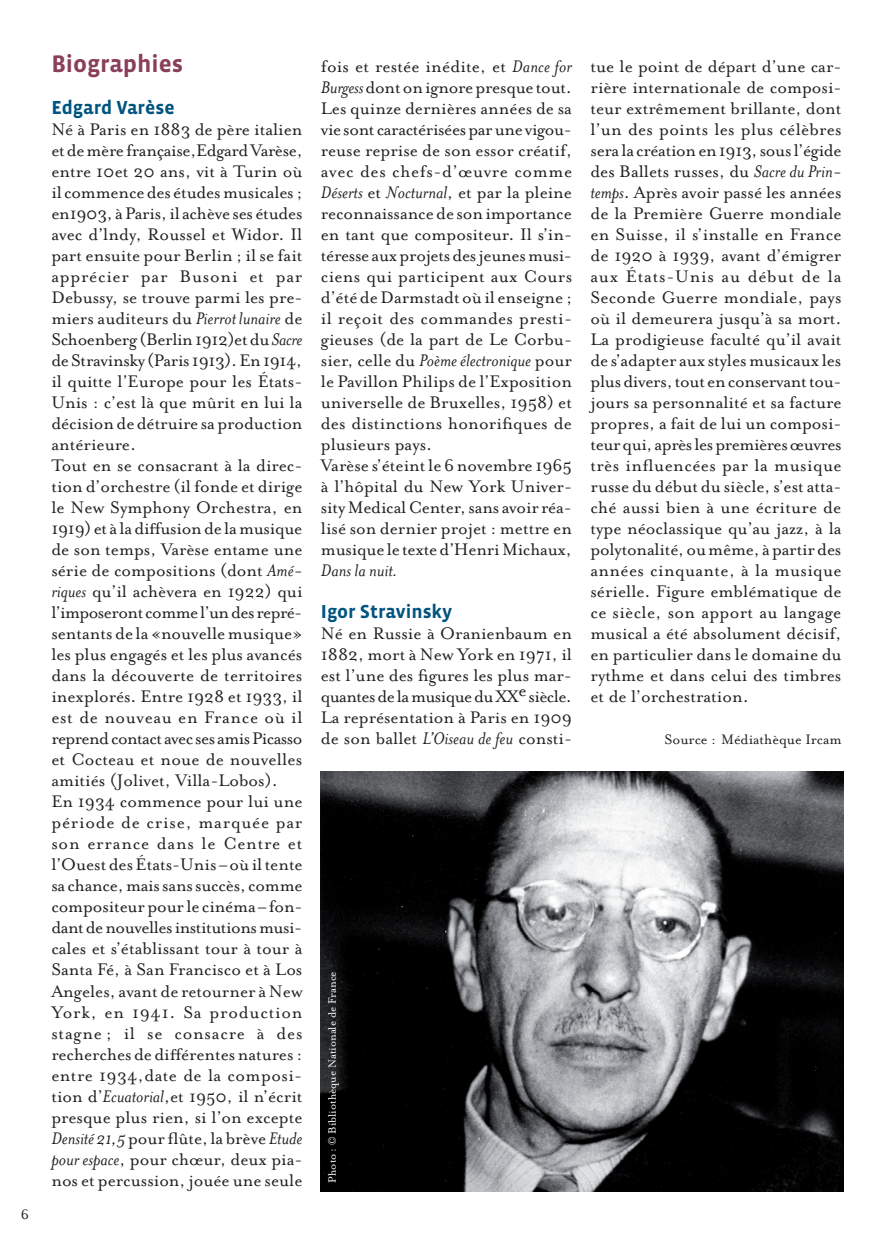
<style>
.page{position:relative;width:893px;height:1241px;background:#fff}
.page>*{position:absolute;margin:0;border:0;box-sizing:border-box;transform-origin:0 0}
.t1{font:700 24.5px "Vista Sans";color:#8a3f5b}
.t2{font:19.25px/21px "Mrs Eaves Roman";color:#231f20;text-align:justify}
.t3{font:italic 19.25px "Mrs Eaves";color:#231f20}
.t4{font:700 19.25px "Vista Sans";color:#005480}
.t5{font:15.75px "Mrs Eaves Roman";color:#231f20}
.t6{font:12.25px "Mrs Eaves Roman";color:#fff}
.s1{font-family:"Mrs Eaves";font-style:italic}
.s2{font-family:"Mrs Eaves Roman";font-style:normal}
</style>
<div class="page">
<img style="left:320px;top:771px;width:523px;height:420px">
<p class="t5" style="left:21px;top:1204px;width:10px">6</p>
<p class="t1" style="left:51px;top:51px;width:133px">Biographies</p>
<p class="t4" style="left:51px;top:97px;width:125px">Edgard Varèse</p>
<p class="t2" style="left:51px;top:118px;width:253px;text-align:left">Né à Paris en 1883 de père italien etdemèrefrançaise,EdgardVarèse, entre 10et 20 ans, vit à Turin où il commence des études musicales ; en1903,àParis,ilachèvesesétudes avec d’lndy, Roussel et Widor. Il part ensuite pour Berlin ; il se fait apprécier par Busoni et par Debussy, se trouve parmi les pre&shy;miers auditeurs du <span class="s1">Pierrot lunaire</span> de Schoenberg(Berlin1912)etdu<span class="s1">Sacre </span>deStravinsky(Paris1913).En1914, il quitte l’Europe pour les États-Unis : c’est là que mûrit en lui la décision de détruire sa production antérieure.<br>Tout en se consacrant à la direc&shy;tion d’orchestre (il fonde et dirige le New Symphony Orchestra, en 1919)etàladiffusiondelamusique de son temps, Varèse entame une série de compositions (dont <span class="s1">Amé&shy;riques</span> qu’il achèvera en 1922) qui l’imposerontcommel’undesrepré&shy;sentants de la «nouvelle musique» les plus engagés et les plus avancés dans la découverte de territoires inexplorés. Entre 1928 et 1933, il est de nouveau en France où il reprendcontactavecsesamisPicasso et Cocteau et noue de nouvelles amitiés (Jolivet, Villa-Lobos).<br>En 1934 commence pour lui une période de crise, marquée par son errance dans le Centre et l’Ouest des États-Unis – où il tente sachance,maissanssuccès,comme compositeur pour le cinéma – fon&shy;dantdenouvellesinstitutionsmusi&shy;cales et s’établissant tour à tour à Santa Fé, à San Francisco et à Los Angeles, avant de retourner à New York, en 1941. Sa production stagne ; il se consacre à des recherches de différentes natures : entre 1934,date de la composi&shy;tion d’<span class="s1">Ecuatorial</span>,et 1950, il n’écrit presque plus rien, si l’on excepte <span class="s1">Densité21,5</span>pour flûte, la brève <span class="s1">Etude pour espace</span>, pour chœur, deux pia&shy;nos et percussion, jouée une seule</p>
<p class="t2" style="left:321px;top:55px;width:253px">fois et restée inédite, et <span class="s1">Dance for Burgess</span>dontonignorepresquetout.<br>Les quinze dernières années de sa viesontcaractériséesparunevigou&shy;reuse reprise de son essor créatif, avec des chefs-d’œuvre comme</p>
<p class="t3" style="left:321px;top:180px;width:253px">Déserts <span class="s2">et</span> Nocturnal<span class="s2">, et par la pleine</span></p>
<p class="t2" style="left:321px;top:202px;width:253px">reconnaissance de son importance en tant que compositeur. Il s’in&shy;téresseauxprojetsdesjeunesmusi&shy;ciens qui participent aux Cours d’été de Darmstadt où il enseigne ; il reçoit des commandes presti&shy;gieuses (de la part de Le Corbu-</p>
<p class="t3" style="left:321px;top:348px;width:253px"><span class="s2">sier, celle du</span> Poème électronique <span class="s2">pour</span></p>
<p class="t2" style="left:321px;top:370px;width:253px;text-align:left">le Pavillon Philips de l’Exposition universelle de Bruxelles, 1958) et des distinctions honorifiques de plusieurs pays.<br>Varèse s’éteint le 6 novembre 1965 à l’hôpital du New York Univer&shy;sity Medical Center, sans avoir réa&shy;lisé son dernier projet : mettre en musique le texte d’Henri Michaux,</p>
<p class="t3" style="left:321px;top:558px;width:78px">Dans la nuit.</p>
<p class="t4" style="left:321px;top:602px;width:133px">Igor Stravinsky</p>
<p class="t2" style="left:321px;top:622px;width:253px">Né en Russie à Oranienbaum en 1882, mort à New York en 1971, il est l’une des figures les plus mar&shy;quantesdelamusiqueduXXesiècle.<br>La représentation à Paris en 1909 de son ballet <span class="s1">L’Oiseau de feu</span> consti-</p>
<p class="t2" style="left:590px;top:55px;width:253px">tue le point de départ d’une car&shy;rière internationale de composi&shy;teur extrêmement brillante, dont l’un des points les plus célèbres seralacréationen1913,sousl’égide des Ballets russes, du <span class="s1">Sacre du Prin&shy;temps</span>. Après avoir passé les années de la Première Guerre mondiale en Suisse, il s’installe en France de 1920 à 1939, avant d’émigrer aux États-Unis au début de la Seconde Guerre mondiale, pays où il demeurera jusqu’à sa mort.<br>La prodigieuse faculté qu’il avait de s’adapter aux styles musicaux les plusdivers,toutenconservanttou&shy;jours sa personnalité et sa facture propres, a fait de lui un composi&shy;teurqui,aprèslespremièresœuvres très influencées par la musique russe du début du siècle, s’est atta&shy;ché aussi bien à une écriture de type néoclassique qu’au jazz, à la polytonalité, ou même, à partir des années cinquante, à la musique sérielle. Figure emblématique de ce siècle, son apport au langage musical a été absolument décisif, en particulier dans le domaine du rythme et dans celui des timbres et de l’orchestration.</p>
<p class="t5" style="left:665px;top:729px;width:179px">Source : Médiathèque Ircam</p>
<p class="t6" style="left:324px;top:1182px;width:213px;rotate:-90deg">Photo : © Bibliothèque Nationale de France</p>
</div>
